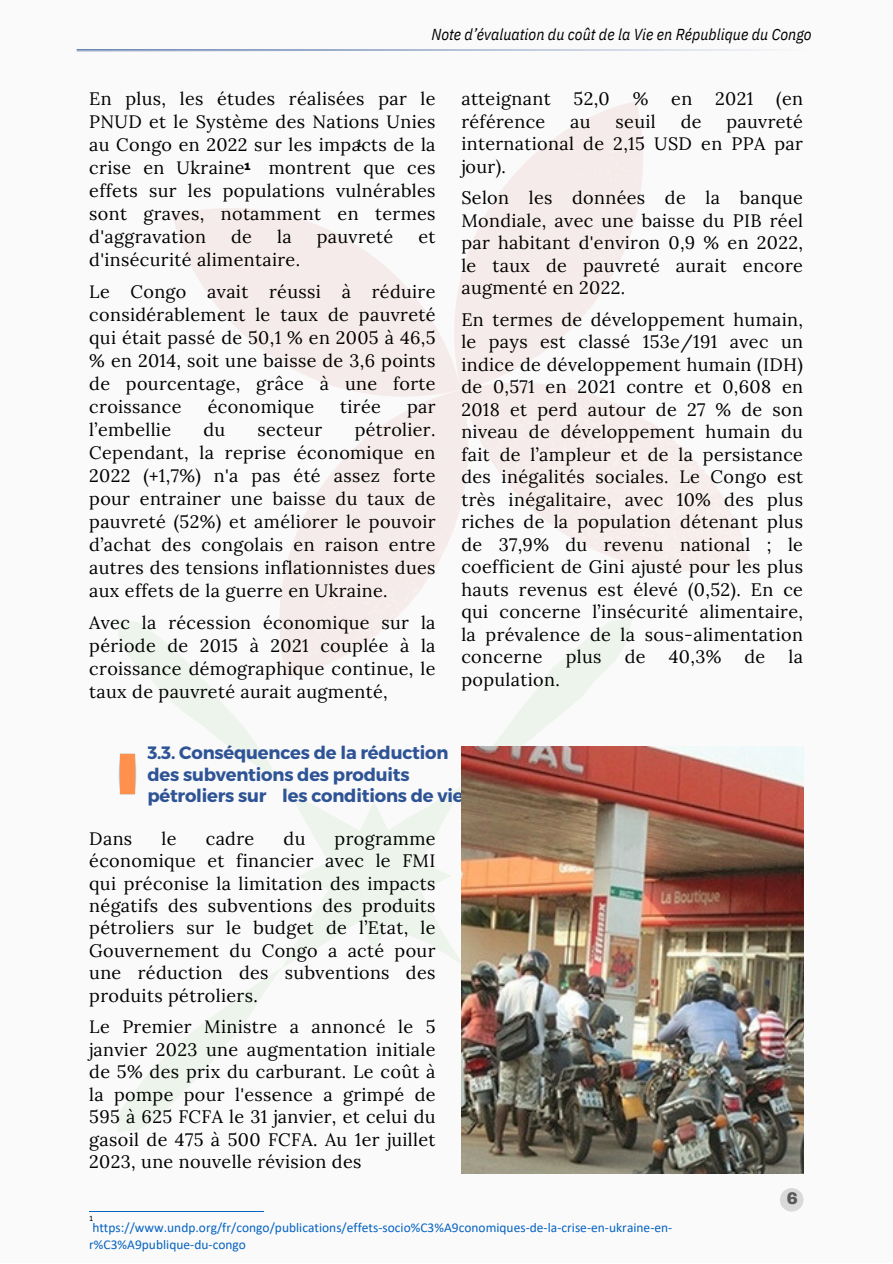
<style>
.page{position:relative;width:893px;height:1264px;background:#fff}
.page>*{position:absolute;margin:0;border:0;box-sizing:border-box;transform-origin:0 0}
.t1{font:18px/22.5px "Lora";letter-spacing:.02em;color:#000;text-align:justify}
.t2{font:700 17.85px/21.3px "Montserrat";letter-spacing:-.01em;color:#2f5496}
.t3{font:900 16.5px "Archivo";color:#595959}
.t4{font:italic 15.9px "IBM Plex Sans Cond";letter-spacing:.005em;color:#000}
.t5{font:13.5px "Calibri";color:#0563c1}
.t6{font:12px "Calibri";color:#000}
.t7{font:900 10.5px "Archivo";color:#000}
.t8{font:8.25px "Calibri";color:#000}
</style>
<div class="page">
<div style="left:0;top:0;width:892px;height:1262px;background:#fafafa"></div>
<svg style="left:117px;top:619px;width:479px;height:513px"></svg>
<img style="left:117px;top:753px;width:22px;height:42px">
<img style="left:461px;top:746px;width:342px;height:427px">
<svg style="left:172px;top:101px;width:578px;height:578px"></svg>
<svg style="left:77px;top:49px;width:682px;height:3px"></svg>
<hr style="left:89px;top:1211px;width:174px;height:1px;background:#0563c1">
<div style="left:779px;top:1187px;width:24px;height:24px;background:#d9d9d9;border-radius:50%"></div>
<p class="t4" style="left:431px;top:24px;width:382px">Note d’évaluation du coût de la Vie en République du Congo</p>
<p class="t1" style="left:89px;top:87px;width:348px;line-height:23px">En plus, les études réalisées par le PNUD et le Système des Nations Unies au Congo en 2022 sur les impacts de la crise en Ukraine</p>
<p class="t6" style="left:356px;top:138px;width:8px">1</p>
<p class="t1" style="left:89px;top:156px;width:348px;line-height:23px;text-indent:179px">montrent que ces effets sur les populations vulnérables sont graves, notamment en termes d'aggravation</p>
<p class="t7" style="left:244px;top:161px;width:8px">1</p>
<p class="t1" style="left:231px;top:225px;width:22px">de</p>
<p class="t1" style="left:277px;top:225px;width:16px">la</p>
<p class="t1" style="left:317px;top:225px;width:78px">pauvreté</p>
<p class="t1" style="left:418px;top:225px;width:19px">et</p>
<p class="t1" style="left:89px;top:248px;width:212px">d'insécurité alimentaire.</p>
<p class="t1" style="left:89px;top:280px;width:348px;line-height:23px">Le Congo avait réussi à réduire considérablement le taux de pauvreté qui était passé de 50,1 % en 2005 à 46,5 % en 2014, soit une baisse de 3,6 points de pourcentage, grâce à une forte croissance</p>
<p class="t1" style="left:208px;top:395px;width:108px">économique</p>
<p class="t1" style="left:340px;top:395px;width:42px">tirée</p>
<p class="t1" style="left:407px;top:395px;width:30px">par</p>
<p class="t1" style="left:89px;top:418px;width:348px;line-height:23px;text-indent:265px">pétrolier.<br>Cependant, la reprise économique en 2022 (+1,7%) n'a pas été assez forte pour entrainer une baisse du taux de pauvreté (52%) et améliorer le pouvoir d’achat des congolais en raison entre autres des tensions inflationnistes dues aux effets de la guerre en Ukraine.</p>
<p class="t1" style="left:89px;top:611px;width:348px;line-height:23px">Avec la récession économique sur la période de 2015 à 2021 couplée à la croissance démographique continue, le taux de pauvreté aurait augmenté,</p>
<p class="t1" style="left:89px;top:418px;width:83px">l’embellie</p>
<p class="t1" style="left:203px;top:418px;width:23px">du</p>
<p class="t1" style="left:257px;top:418px;width:66px">secteur</p>
<p class="t1" style="left:461px;top:87px;width:91px">atteignant</p>
<p class="t1" style="left:573px;top:87px;width:38px">52,0</p>
<p class="t1" style="left:632px;top:87px;width:17px">%</p>
<p class="t1" style="left:671px;top:87px;width:23px">en</p>
<p class="t1" style="left:715px;top:87px;width:40px">2021</p>
<p class="t1" style="left:776px;top:87px;width:28px">(en</p>
<p class="t1" style="left:461px;top:110px;width:86px">référence</p>
<p class="t1" style="left:570px;top:110px;width:22px">au</p>
<p class="t1" style="left:615px;top:110px;width:42px">seuil</p>
<p class="t1" style="left:680px;top:110px;width:22px">de</p>
<p class="t1" style="left:461px;top:110px;width:343px;text-indent:265px">pauvreté international de 2,15 USD en PPA par jour).</p>
<p class="t1" style="left:461px;top:186px;width:343px">Selon les données de la banque Mondiale, avec une baisse du PIB réel par habitant d'environ 0,9 % en 2022, le taux de pauvreté aurait encore augmenté en 2022.</p>
<p class="t1" style="left:461px;top:308px;width:343px">En termes de développement humain, le pays est classé 153e/191 avec un indice de développement humain (IDH) de 0,571 en 2021 contre et 0,608 en 2018 et perd autour de 27 % de son niveau de développement humain du fait de l’ampleur et de la persistance des inégalités sociales. Le Congo est très inégalitaire, avec 10% des plus riches de la population détenant plus de 37,9% du revenu national ; le coefficient de Gini ajusté pour les plus hauts revenus est élevé (0,52). En ce qui concerne l’insécurité alimentaire, la prévalence de la sous-alimentation concerne</p>
<p class="t1" style="left:565px;top:645px;width:37px">plus</p>
<p class="t1" style="left:624px;top:645px;width:22px">de</p>
<p class="t1" style="left:668px;top:645px;width:54px">40,3%</p>
<p class="t1" style="left:744px;top:645px;width:22px">de</p>
<p class="t1" style="left:788px;top:645px;width:16px">la</p>
<p class="t1" style="left:461px;top:667px;width:100px">population.</p>
<p class="t2" style="left:147px;top:741px;width:318px">3.3. Conséquences de la réduction des subventions des produits pétroliers sur les conditions de vie</p>
<p class="t1" style="left:89px;top:826px;width:45px">Dans</p>
<p class="t1" style="left:161px;top:826px;width:16px">le</p>
<p class="t1" style="left:206px;top:826px;width:50px">cadre</p>
<p class="t1" style="left:283px;top:826px;width:23px">du</p>
<p class="t1" style="left:89px;top:826px;width:348px;text-indent:245px">programme économique et financier avec le FMI qui préconise la limitation des impacts négatifs des subventions des produits pétroliers sur le budget de l’Etat, le Gouvernement du Congo a acté pour une réduction des subventions des produits pétroliers.</p>
<p class="t1" style="left:89px;top:1015px;width:348px">Le Premier Ministre a annoncé le 5 janvier 2023 une augmentation initiale de 5% des prix du carburant. Le coût à la pompe pour l'essence a grimpé de 595 à 625 FCFA le 31 janvier, et celui du gasoil de 475 à 500 FCFA. Au 1er juillet 2023, une nouvelle révision des</p>
<p class="t8" style="left:89px;top:1214px;width:6px">1</p>
<p class="t5" style="left:92px;top:1221px;width:581px">https://www.undp.org/fr/congo/publications/effets-socio%C3%A9conomiques-de-la-crise-en-ukraine-en-</p>
<p class="t5" style="left:89px;top:1238px;width:158px">r%C3%A9publique-du-congo</p>
<p class="t3" style="left:786px;top:1189px;width:12px">6</p>
</div>
